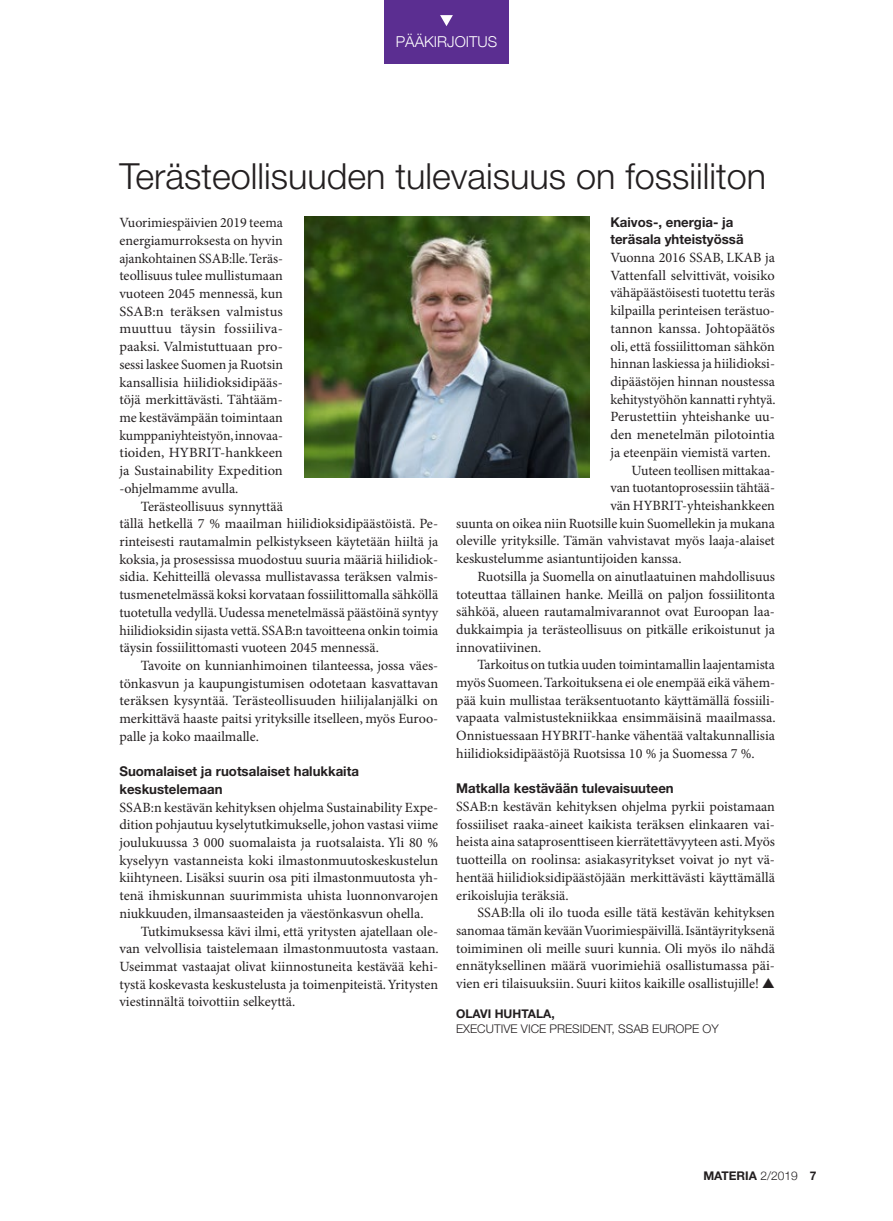
<style>
.page{position:relative;width:893px;height:1221px;background:#fff}
.page>*{position:absolute;margin:0;border:0;box-sizing:border-box;transform-origin:0 0}
.t1{font:300 36px "Helvetica Neue LT Std";color:#231f20}
.t2{font:300 15px "Helvetica Neue";color:#fff}
.t3{font:14.1px/17.7px "Minion Pro";color:#231f20;text-align:justify}
.t4{font:700 13.5px/17.7px "Helvetica Neue LT Std";color:#231f20}
.t5{font:300 12px "Helvetica Neue LT Std";color:#231f20}
.t6{font:700 12px "Helvetica Neue LT Std";color:#231f20}
.s1{font-family:"Helvetica Neue";font-weight:300}
</style>
<div class="page">
<div style="left:384px;top:0;width:125px;height:64px;background:#5b2e91"></div>
<svg style="left:440px;top:15px;width:13px;height:11px"></svg>
<img style="left:304px;top:217px;width:285px;height:260px">
<p class="t2" style="left:396px;top:30px;width:103px">PÄÄKIRJOITUS</p>
<h1 class="t1" style="left:119px;top:154px;width:648px">Terästeollisuuden tulevaisuus on fossiiliton</h1>
<p class="t3" style="left:119px;top:214px;width:165px">Vuorimiespäivien 2019 teema energiamurroksesta on hyvin ajankohtainen SSAB:lle. Teräs&shy;teollisuus tulee mullistumaan vuoteen 2045 mennessä, kun SSAB:n teräksen valmistus muuttuu täysin fossiiliva&shy;paaksi. Valmistuttuaan pro&shy;sessi laskee Suomen ja Ruotsin kansallisia hiilidioksidipääs&shy;töjä merkittävästi. Tähtääm&shy;me kestävämpään toimintaan kumppaniyhteistyön, innovaa&shy;tioiden, HYBRIT-hankkeen ja Sustainability Expedition -ohjelmamme avulla.</p>
<p class="t3" style="left:119px;top:498px;width:320px;text-align:left;text-indent:21px">Terästeollisuus synnyttää<br>tällä hetkellä 7 % maailman hiilidioksidipäästöistä. Pe&shy;rinteisesti rautamalmin pelkistykseen käytetään hiiltä ja koksia, ja prosessissa muodostuu suuria määriä hiilidiok&shy;sidia. Kehitteillä olevassa mullistavassa teräksen valmis&shy;tusmenetelmässä koksi korvataan fossiilittomalla sähköllä tuotetulla vedyllä. Uudessa menetelmässä päästöinä syntyy hiilidioksidin sijasta vettä. SSAB:n tavoitteena onkin toimia täysin fossiilittomasti vuoteen 2045 mennessä.</p>
<p class="t3" style="left:119px;top:657px;width:320px;text-indent:21px">Tavoite on kunnianhimoinen tilanteessa, jossa väes&shy;tönkasvun ja kaupungistumisen odotetaan kasvattavan teräksen kysyntää. Terästeollisuuden hiilijalanjälki on merkittävä haaste paitsi yrityksille itselleen, myös Euroo&shy;palle ja koko maailmalle.</p>
<p class="t4" style="left:119px;top:762px;width:241px">Suomalaiset ja ruotsalaiset halukkaita keskustelemaan</p>
<p class="t3" style="left:119px;top:798px;width:320px">SSAB:n kestävän kehityksen ohjelma Sustainability Expe&shy;dition pohjautuu kyselytutkimukselle, johon vastasi viime joulukuussa 3 000 suomalaista ja ruotsalaista. Yli 80 % kyselyyn vastanneista koki ilmastonmuutoskeskustelun kiihtyneen. Lisäksi suurin osa piti ilmastonmuutosta yh&shy;tenä ihmiskunnan suurimmista uhista luonnonvarojen niukkuuden, ilmansaasteiden ja väestönkasvun ohella.</p>
<p class="t3" style="left:119px;top:922px;width:321px;text-indent:21px">Tutkimuksessa kävi ilmi, että yritysten ajatellaan ole&shy;van velvollisia taistelemaan ilmastonmuutosta vastaan.<br>Useimmat vastaajat olivat kiinnostuneita kestävää kehi&shy;tystä koskevasta keskustelusta ja toimenpiteistä. Yritysten viestinnältä toivottiin selkeyttä.</p>
<p class="t4" style="left:610px;top:213px;width:135px">Kaivos-, energia- ja teräsala yhteistyössä</p>
<p class="t3" style="left:610px;top:249px;width:166px">Vuonna 2016 SSAB, LKAB ja</p>
<p class="t3" style="left:610px;top:267px;width:166px">Vattenfall selvittivät, voisiko</p>
<p class="t3" style="left:610px;top:285px;width:166px">vähäpäästöisesti tuotettu teräs</p>
<p class="t3" style="left:610px;top:302px;width:166px">kilpailla perinteisen terästuo-</p>
<p class="t3" style="left:610px;top:320px;width:166px">tannon kanssa. Johtopäätös</p>
<p class="t3" style="left:610px;top:338px;width:166px">oli, että fossiilittoman sähkön</p>
<p class="t3" style="left:610px;top:355px;width:166px">hinnan laskiessa ja hiilidioksi-</p>
<p class="t3" style="left:610px;top:373px;width:166px">dipäästöjen hinnan noustessa</p>
<p class="t3" style="left:610px;top:391px;width:167px">kehitystyöhön kannatti ryhtyä.</p>
<p class="t3" style="left:610px;top:408px;width:166px">Perustettiin yhteishanke uu-</p>
<p class="t3" style="left:610px;top:426px;width:166px">den menetelmän pilotointia</p>
<p class="t3" style="left:610px;top:444px;width:162px">ja eteenpäin viemistä varten.</p>
<p class="t3" style="left:632px;top:462px;width:145px">Uuteen teollisen mittakaa-</p>
<p class="t3" style="left:610px;top:479px;width:166px">van tuotantoprosessiin tähtää-</p>
<p class="t3" style="left:610px;top:497px;width:166px">vän HYBRIT-yhteishankkeen</p>
<p class="t3" style="left:456px;top:515px;width:320px">suunta on oikea niin Ruotsille kuin Suomellekin ja mukana</p>
<p class="t3" style="left:456px;top:532px;width:320px">oleville yrityksille. Tämän vahvistavat myös laaja-alaiset</p>
<p class="t3" style="left:456px;top:550px;width:227px">keskustelumme asiantuntijoiden kanssa.</p>
<p class="t3" style="left:477px;top:568px;width:299px">Ruotsilla ja Suomella on ainutlaatuinen mahdollisuus</p>
<p class="t3" style="left:456px;top:585px;width:320px">toteuttaa tällainen hanke. Meillä on paljon fossiilitonta</p>
<p class="t3" style="left:456px;top:603px;width:320px">sähköä, alueen rautamalmivarannot ovat Euroopan laa-</p>
<p class="t3" style="left:456px;top:621px;width:320px">dukkaimpia ja terästeollisuus on pitkälle erikoistunut ja</p>
<p class="t3" style="left:456px;top:639px;width:87px">innovatiivinen.</p>
<p class="t3" style="left:477px;top:656px;width:299px">Tarkoitus on tutkia uuden toimintamallin laajentamista</p>
<p class="t3" style="left:456px;top:674px;width:320px">myös Suomeen. Tarkoituksena ei ole enempää eikä vähem-</p>
<p class="t3" style="left:456px;top:692px;width:320px">pää kuin mullistaa teräksentuotanto käyttämällä fossiili-</p>
<p class="t3" style="left:456px;top:709px;width:321px">vapaata valmistustekniikkaa ensimmäisinä maailmassa.</p>
<p class="t3" style="left:456px;top:727px;width:320px">Onnistuessaan HYBRIT-hanke vähentää valtakunnallisia</p>
<p class="t3" style="left:456px;top:745px;width:300px">hiilidioksidipäästöjä Ruotsissa 10 % ja Suomessa 7 %.</p>
<p class="t4" style="left:456px;top:779px;width:219px">Matkalla kestävään tulevaisuuteen</p>
<p class="t3" style="left:456px;top:798px;width:320px">SSAB:n kestävän kehityksen ohjelma pyrkii poistamaan fossiiliset raaka-aineet kaikista teräksen elinkaaren vai&shy;heista aina sataprosenttiseen kierrätettävyyteen asti. Myös tuotteilla on roolinsa: asiakasyritykset voivat jo nyt vä&shy;hentää hiilidioksidipäästöjään merkittävästi käyttämällä erikoislujia teräksiä.</p>
<p class="t3" style="left:456px;top:904px;width:320px;text-indent:21px">SSAB:lla oli ilo tuoda esille tätä kestävän kehityksen sanomaa tämän kevään Vuorimiespäivillä. Isäntäyrityksenä toimiminen oli meille suuri kunnia. Oli myös ilo nähdä ennätyksellinen määrä vuorimiehiä osallistumassa päi&shy;vien eri tilaisuuksiin. Suuri kiitos kaikille osallistujille! ▲</p>
<p class="t6" style="left:456px;top:1006px;width:100px">OLAVI HUHTALA,</p>
<p class="t5" style="left:456px;top:1021px;width:264px">EXECUTIVE VICE PRESIDENT, SSAB EUROPE OY</p>
<p class="t6" style="left:703px;top:1168px;width:115px">MATERIA <span class="s1">2/2019</span> 7</p>
</div>
